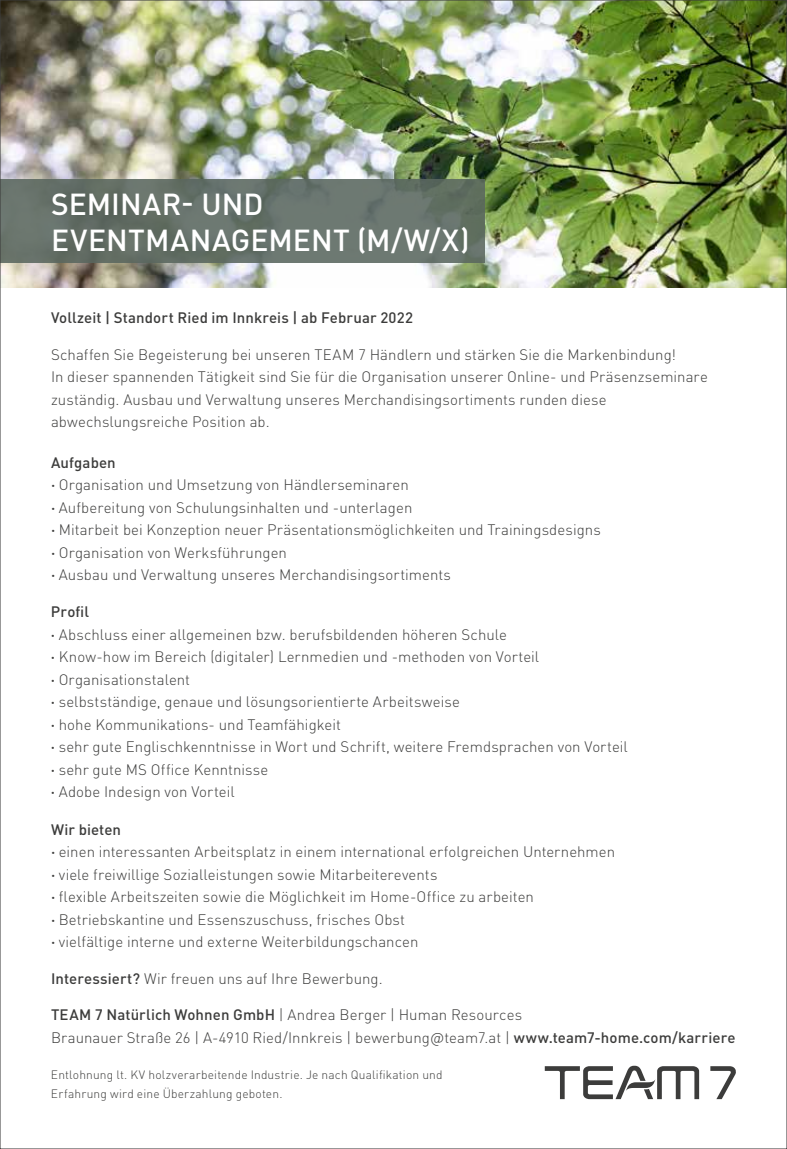
<style>
.page{position:relative;width:787px;height:1149px;background:#fff}
.page>*{position:absolute;margin:0;border:0;box-sizing:border-box;transform-origin:0 0}
.t1{font:500 30px/36px "Team 7 DIN Pro";letter-spacing:.005em;color:#fff}
.t2{font:300 15px/22.5px "Team 7 DIN Pro";letter-spacing:.005em;color:#3c3c3b}
.t3{font:500 15px "Team 7 DIN Pro";letter-spacing:.005em;color:#3c3c3b}
.t4{font:300 12px/19.5px "Team 7 DIN Pro";letter-spacing:.015em;color:#3c3c3b}
.s1{font-weight:500}
</style>
<div class="page">
<img style="left:2px;top:2px;width:783px;height:285px">
<svg style="left:710px;top:1066px;width:26px;height:32px"></svg>
<svg style="left:545px;top:1065px;width:154px;height:33px"></svg>
<svg style="left:2px;top:179px;width:483px;height:84px;background:#66726a"></svg>
<h1 class="t1" style="left:51px;top:185px;width:420px">SEMINAR- UND<br>EVENTMANAGEMENT (M/W/X)</h1>
<p class="t3" style="left:51px;top:308px;width:363px">Vollzeit | Standort Ried im Innkreis | ab Februar 2022</p>
<p class="t2" style="left:51px;top:342px;width:658px">Schaffen Sie Begeisterung bei unseren TEAM 7 Händlern und stärken Sie die Markenbindung!<br>In dieser spannenden Tätigkeit sind Sie für die Organisation unserer Online- und Präsenzseminare zuständig. Ausbau und Verwaltung unseres Merchandisingsortiments runden diese abwechslungsreiche Position ab.</p>
<p class="t2" style="left:51px;top:450px;width:551px"><span class="s1">Aufgaben<br>∤</span> Organisation und Umsetzung von Händlerseminaren<br><span class="s1">∤</span> Aufbereitung von Schulungsinhalten und -unterlagen<br><span class="s1">∤</span> Mitarbeit bei Konzeption neuer Präsentationsmöglichkeiten und Trainingsdesigns <span class="s1">∤</span> Organisation von Werksführungen<br><span class="s1">∤</span> Ausbau und Verwaltung unseres Merchandisingsortiments</p>
<p class="t2" style="left:51px;top:600px;width:578px"><span class="s1">Profil<br>∤</span> Abschluss einer allgemeinen bzw. berufsbildenden höheren Schule<br><span class="s1">∤</span> Know-how im Bereich (digitaler) Lernmedien und -methoden von Vorteil<br><span class="s1">∤</span> Organisationstalent<br><span class="s1">∤</span> selbstständige, genaue und lösungsorientierte Arbeitsweise<br><span class="s1">∤</span> hohe Kommunikations- und Teamfähigkeit<br><span class="s1">∤</span> sehr gute Englischkenntnisse in Wort und Schrift, weitere Fremdsprachen von Vorteil <span class="s1">∤</span> sehr gute MS Office Kenntnisse<br><span class="s1">∤</span> Adobe Indesign von Vorteil</p>
<p class="t2" style="left:51px;top:817px;width:565px"><span class="s1">Wir bieten<br>∤</span> einen interessanten Arbeitsplatz in einem international erfolgreichen Unternehmen <span class="s1">∤</span> viele freiwillige Sozialleistungen sowie Mitarbeiterevents<br><span class="s1">∤</span> flexible Arbeitszeiten sowie die Möglichkeit im Home-Office zu arbeiten<br><span class="s1">∤</span> Betriebskantine und Essenszuschuss, frisches Obst<br><span class="s1">∤</span> vielfältige interne und externe Weiterbildungschancen</p>
<p class="t2" style="left:51px;top:967px;width:333px"><span class="s1">Interessiert?</span> Wir freuen uns auf Ihre Bewerbung.</p>
<p class="t2" style="left:51px;top:1003px;width:686px"><span class="s1">TEAM 7 Natürlich Wohnen GmbH</span> | Andrea Berger | Human Resources<br>Braunauer Straße 26 | A-4910 Ried/Innkreis | bewerbung@team7.at | <span class="s1">www.team7-home.com/karriere</span></p>
<p class="t4" style="left:51px;top:1064px;width:393px">Entlohnung lt. KV holzverarbeitende Industrie. Je nach Qualifikation und<br>Erfahrung wird eine Überzahlung geboten.</p>
</div>
